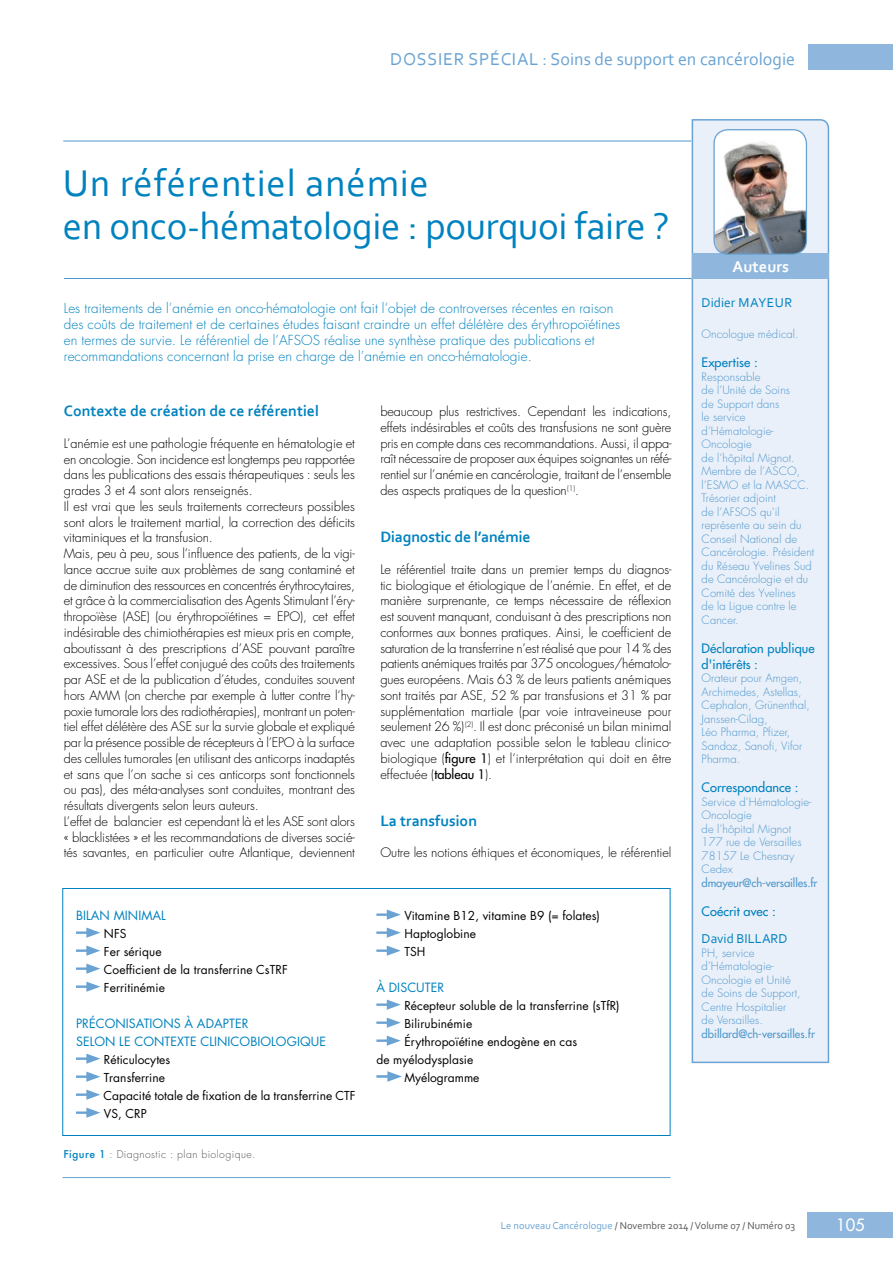
<style>
.page{position:relative;width:893px;height:1263px;background:#fff}
.page>*{position:absolute;margin:0;border:0;box-sizing:border-box;transform-origin:0 0}
.t1{font:39px/43.5px "Corbel";letter-spacing:-.01em;color:#0082bf}
.t2{font:18px "Corbel";color:#6aa3d3}
.t3{font:700 16.5px "Corbel";letter-spacing:.005em;color:#fff}
.t4{font:16.5px "Futura";color:#fff}
.t5{font:700 15.75px "Corbel";color:#0082bf}
.t6{font:300 13.5px/15.8px "Futura";letter-spacing:.005em;color:#0082bf}
.t7{font:13.5px "Corbel";color:#0082bf}
.t8{font:300 12.75px/15.8px "Futura";letter-spacing:-.01em;color:#000;text-align:justify}
.t9{font:12.75px/15.8px "Futura";letter-spacing:.005em;color:#0082bf}
.t10{font:12.45px/18px "Futura";letter-spacing:.005em;color:#0082bf}
.t11{font:12px/18px "Futura";letter-spacing:.005em;color:#000}
.t12{font:300 11.25px/13.5px "Futura";letter-spacing:.005em;color:#4d97cd}
.t13{font:11.25px "Futura";color:#4d97cd}
.t14{font:10.5px "Corbel";color:#575756}
.t15{font:300 10.5px "Futura";letter-spacing:.04em;color:#575756}
.s1{font-weight:500;color:#0082bf}
.s2{font-weight:400}
.s3{color:#6aa3d3}
</style>
<div class="page">
<div style="left:808px;top:1212px;width:85px;height:25px;background:#8fb6dd"></div>
<div style="left:808px;top:44px;width:85px;height:26px;background:#8fb6dd"></div>
<div style="left:691px;top:119px;width:139px;height:945px;background:#eaf0f9"></div>
<div style="left:693px;top:253px;width:136px;height:26px;background:#8fb6dd"></div>
<img style="left:714px;top:130px;width:92px;height:123px">
<div style="left:713px;top:129px;width:94px;height:126px;border:1px solid #6aa3d3;border-radius:14px"></div>
<hr style="left:63px;top:141px;width:628px;height:1px;background:#4d97cd">
<hr style="left:64px;top:278px;width:628px;height:1px;background:#4d97cd">
<hr style="left:76px;top:931px;width:15px;height:3px;background:#6aa3d3">
<svg style="left:86px;top:927px;width:14px;height:11px"></svg>
<hr style="left:76px;top:949px;width:15px;height:3px;background:#6aa3d3">
<svg style="left:86px;top:945px;width:14px;height:11px"></svg>
<hr style="left:76px;top:967px;width:15px;height:3px;background:#6aa3d3">
<svg style="left:86px;top:963px;width:14px;height:11px"></svg>
<hr style="left:76px;top:985px;width:15px;height:3px;background:#6aa3d3">
<svg style="left:86px;top:981px;width:14px;height:11px"></svg>
<hr style="left:76px;top:1057px;width:15px;height:3px;background:#6aa3d3">
<svg style="left:86px;top:1053px;width:14px;height:11px"></svg>
<hr style="left:76px;top:1075px;width:15px;height:3px;background:#6aa3d3">
<svg style="left:86px;top:1071px;width:14px;height:11px"></svg>
<hr style="left:76px;top:1093px;width:15px;height:3px;background:#6aa3d3">
<svg style="left:86px;top:1089px;width:14px;height:11px"></svg>
<hr style="left:76px;top:1111px;width:15px;height:3px;background:#6aa3d3">
<svg style="left:86px;top:1107px;width:14px;height:11px"></svg>
<hr style="left:376px;top:913px;width:15px;height:3px;background:#6aa3d3">
<svg style="left:387px;top:909px;width:14px;height:11px"></svg>
<hr style="left:376px;top:931px;width:15px;height:3px;background:#6aa3d3">
<svg style="left:387px;top:927px;width:14px;height:11px"></svg>
<hr style="left:376px;top:949px;width:15px;height:3px;background:#6aa3d3">
<svg style="left:387px;top:945px;width:14px;height:11px"></svg>
<hr style="left:376px;top:1003px;width:15px;height:3px;background:#6aa3d3">
<svg style="left:387px;top:999px;width:14px;height:11px"></svg>
<hr style="left:376px;top:1021px;width:15px;height:3px;background:#6aa3d3">
<svg style="left:387px;top:1017px;width:14px;height:11px"></svg>
<hr style="left:376px;top:1039px;width:15px;height:3px;background:#6aa3d3">
<svg style="left:387px;top:1035px;width:14px;height:11px"></svg>
<hr style="left:376px;top:1075px;width:16px;height:3px;background:#6aa3d3">
<svg style="left:387px;top:1071px;width:15px;height:11px"></svg>
<div style="left:62px;top:888px;width:608px;height:248px;border:1px solid #0082bf"></div>
<hr style="left:62px;top:1177px;width:608px;height:1px;background:#6aa3d3">
<h2 class="t2" style="left:390px;top:48px;width:406px">DOSSIER SPÉCIAL : Soins de support en cancérologie</h2>
<h1 class="t1" style="left:63px;top:160px;width:608px">Un référentiel anémie<br>en onco-hématologie : pourquoi faire ?</h1>
<p class="t6" style="left:64px;top:301px;width:558px">Les traitements de l’anémie en onco-hématologie ont fait l’objet de controverses récentes en raison des coûts de traitement et de certaines études faisant craindre un effet délétère des érythropoïétines en termes de survie. Le référentiel de l’AFSOS réalise une synthèse pratique des publications et recommandations concernant la prise en charge de l’anémie en onco-hématologie.</p>
<p class="t5" style="left:64px;top:401px;width:257px">Contexte de création de ce référentiel</p>
<p class="t8" style="left:64px;top:436px;width:293px;text-align:left">L’anémie est une pathologie fréquente en hématologie et en oncologie. Son incidence est longtemps peu rapportée dans les publications des essais thérapeutiques : seuls les grades 3 et 4 sont alors renseignés.<br>Il est vrai que les seuls traitements correcteurs possibles sont alors le traitement martial, la correction des déficits vitaminiques et la transfusion.<br>Mais, peu à peu, sous l’influence des patients, de la vigi&shy;lance accrue suite aux problèmes de sang contaminé et de diminution des ressources en concentrés érythrocytaires, et grâce à la commercialisation des Agents Stimulant l’éry&shy;thropoïèse (ASE) (ou érythropoïétines = EPO), cet effet indésirable des chimiothérapies est mieux pris en compte, aboutissant à des prescriptions d’ASE pouvant paraître excessives. Sous l’effet conjugué des coûts des traitements par ASE et de la publication d’études, conduites souvent hors AMM (on cherche par exemple à lutter contre l’hy&shy;poxie tumorale lors des radiothérapies), montrant un poten&shy;tiel effet délétère des ASE sur la survie globale et expliqué par la présence possible de récepteurs à l’EPO à la surface des cellules tumorales (en utilisant des anticorps inadaptés et sans que l’on sache si ces anticorps sont fonctionnels ou pas), des méta-analyses sont conduites, montrant des résultats divergents selon leurs auteurs.<br>L’effet de balancier est cependant là et les ASE sont alors « blacklistées » et les recommandations de diverses socié&shy;tés savantes, en particulier outre Atlantique, deviennent</p>
<p class="t10" style="left:76px;top:906px;width:91px">BILAN MINIMAL</p>
<p class="t11" style="left:104px;top:924px;width:185px">NFS<br>Fer sérique<br>Coefficient de la transferrine CsTRF<br>Ferritinémie</p>
<p class="t10" style="left:76px;top:1014px;width:251px">PRÉCONISATIONS À ADAPTER<br>SELON LE CONTEXTE CLINICOBIOLOGIQUE</p>
<p class="t11" style="left:103px;top:1050px;width:254px">Réticulocytes<br>Transferrine<br>Capacité totale de fixation de la transferrine CTF<br>VS, CRP</p>
<p class="t15" style="left:63px;top:1147px;width:193px"><span class="s1">Figure 1</span> : Diagnostic : plan biologique.</p>
<p class="t8" style="left:380px;top:404px;width:293px">beaucoup plus restrictives. Cependant les indications, effets indésirables et coûts des transfusions ne sont guère pris en compte dans ces recommandations. Aussi, il appa&shy;raît nécessaire de proposer aux équipes soignantes un réfé&shy;rentiel sur l’anémie en cancérologie, traitant de l’ensemble des aspects pratiques de la question<sup>(1)</sup>.</p>
<p class="t5" style="left:380px;top:527px;width:152px">Diagnostic de l’anémie</p>
<p class="t8" style="left:380px;top:562px;width:293px">Le référentiel traite dans un premier temps du diagnos&shy;tic biologique et étiologique de l’anémie. En effet, et de manière surprenante, ce temps nécessaire de réflexion est souvent manquant, conduisant à des prescriptions non conformes aux bonnes pratiques. Ainsi, le coefficient de saturation de la transferrine n’est réalisé que pour 14 % des patients anémiques traités par 375 oncologues/hématolo&shy;gues européens. Mais 63 % de leurs patients anémiques sont traités par ASE, 52 % par transfusions et 31 % par supplémentation martiale (par voie intraveineuse pour seulement 26 %)<sup>(2)</sup>. Il est donc préconisé un bilan minimal avec une adaptation possible selon le tableau clinico&shy;biologique (<span class="s2">figure 1</span>) et l’interprétation qui doit en être effectuée (<span class="s2">tableau 1</span>).</p>
<p class="t5" style="left:380px;top:811px;width:98px">La transfusion</p>
<p class="t8" style="left:380px;top:845px;width:292px">Outre les notions éthiques et économiques, le référentiel</p>
<p class="t11" style="left:404px;top:906px;width:197px">Vitamine B12, vitamine B9 (= folates)<br>Haptoglobine<br>TSH</p>
<p class="t10" style="left:376px;top:978px;width:69px">À DISCUTER</p>
<p class="t11" style="left:404px;top:996px;width:217px">Récepteur soluble de la transferrine (sTfR)</p>
<p class="t11" style="left:404px;top:1014px;width:69px">Bilirubinémie</p>
<p class="t11" style="left:404px;top:1032px;width:174px">Érythropoïétine endogène en cas</p>
<p class="t11" style="left:376px;top:1050px;width:98px">de myélodysplasie</p>
<p class="t11" style="left:405px;top:1068px;width:76px">Myélogramme</p>
<p class="t3" style="left:732px;top:256px;width:58px">Auteurs</p>
<p class="t7" style="left:702px;top:294px;width:92px">Didier MAYEUR</p>
<p class="t12" style="left:702px;top:327px;width:98px">Oncologue médical.</p>
<p class="t9" style="left:702px;top:355px;width:58px">Expertise :</p>
<p class="t12" style="left:702px;top:370px;width:114px">Responsable<br>de l’Unité de Soins<br>de Support dans<br>le service d’Hématologie-<br>Oncologie<br>de l’hôpital Mignot.<br>Membre de l’ASCO, l’ESMO et la MASCC.<br>Trésorier adjoint<br>de l’AFSOS qu’il représente au sein du<br>Conseil National de<br>Cancérologie. Président du Réseau Yvelines Sud de Cancérologie et du<br>Comité des Yvelines<br>de la Ligue contre le<br>Cancer.</p>
<p class="t9" style="left:702px;top:640px;width:114px">Déclaration publique d'intérêts :</p>
<p class="t12" style="left:702px;top:672px;width:110px">Orateur pour Amgen,<br>Archimedes, Astellas,<br>Cephalon, Grünenthal,<br>Janssen-Cilag,<br>Léo Pharma, Pfizer,<br>Sandoz, Sanofi, Vifor<br>Pharma.</p>
<p class="t9" style="left:702px;top:780px;width:98px">Correspondance :</p>
<p class="t12" style="left:702px;top:795px;width:111px">Service d’Hématologie-<br>Oncologie<br>de l’hôpital Mignot<br>177 rue de Versailles<br>78157 Le Chesnay<br>Cedex</p>
<p class="t13" style="left:702px;top:876px;width:117px">dmayeur@ch-versailles.fr</p>
<p class="t9" style="left:702px;top:904px;width:76px">Coécrit avec :</p>
<p class="t7" style="left:702px;top:930px;width:87px">David BILLARD</p>
<p class="t12" style="left:702px;top:946px;width:101px">PH, service d’Hématologie-<br>Oncologie et Unité de Soins de Support,<br>Centre Hospitalier de Versailles.</p>
<p class="t13" style="left:702px;top:1026px;width:115px">dbillard@ch-versailles.fr</p>
<p class="t14" style="left:501px;top:1218px;width:296px"><span class="s3">Le nouveau Cancérologue</span> / Novembre 2014 / Volume 07 / Numéro 03</p>
<p class="t4" style="left:836px;top:1215px;width:30px">105</p>
</div>
